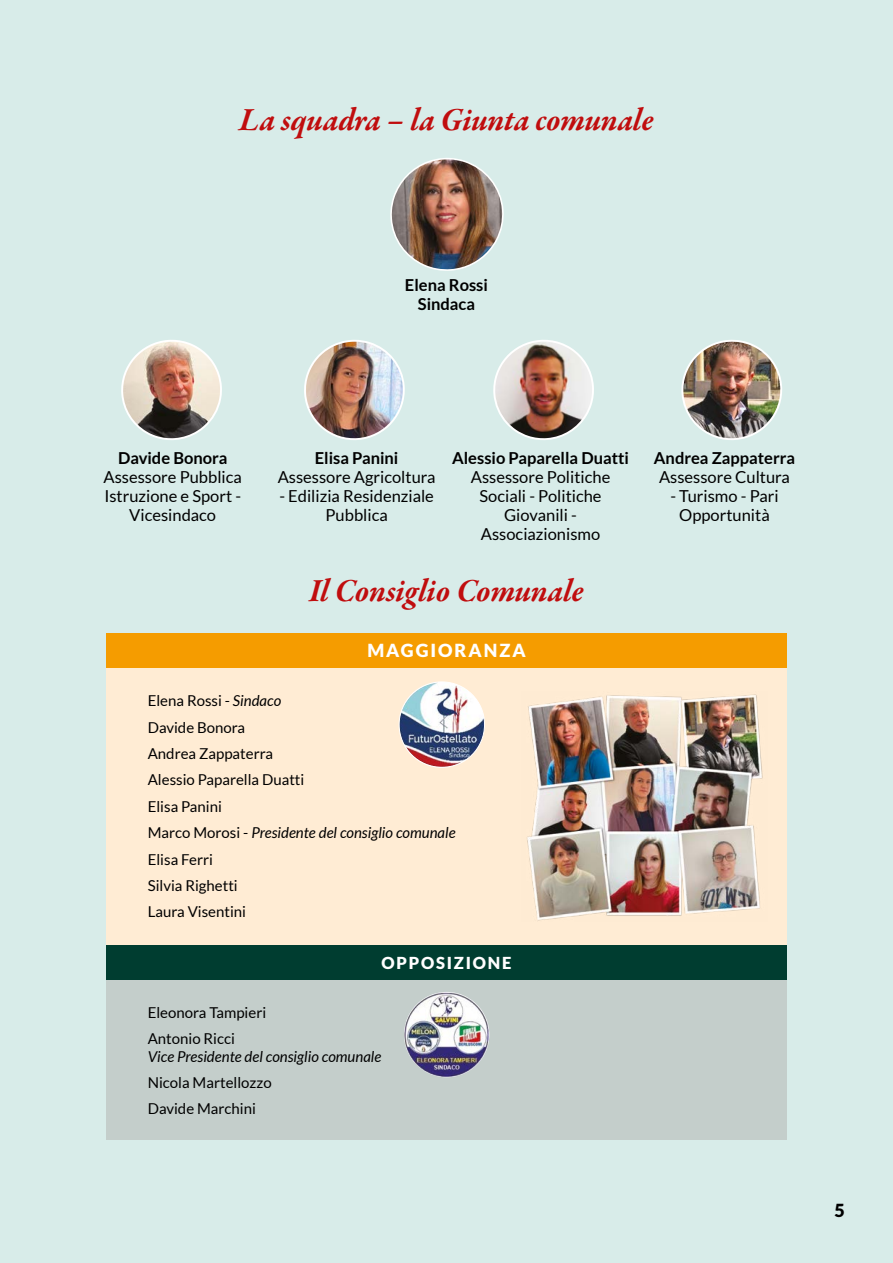
<style>
.page{position:relative;width:893px;height:1263px;background:#d8ece9}
.page>*{position:absolute;margin:0;border:0;box-sizing:border-box;transform-origin:0 0}
.t1{font:italic 700 33px "Garamond Premr Pro";letter-spacing:-.005em;color:#c00d0e;scale:.96 1}
.t2{font:900 18px "Lato";letter-spacing:.11em;color:#fff}
.t3{font:900 18px "Lato";color:#000}
.t4{font:16.5px/19px "Lato";color:#000;text-align:center}
.t5{font:700 16.5px/19px "Lato";color:#000;text-align:center}
.t6{font:900 16.5px "Lato";letter-spacing:.11em;color:#fff}
.t7{font:15px/26.4px "Lato";color:#000}
.t8{font:italic 15px "Lato";color:#000}
.s1{font-style:italic}
</style>
<div class="page">
<div style="left:106px;top:945px;width:681px;height:195px;background:#c4cecb"></div>
<div style="left:106px;top:634px;width:681px;height:328px;background:#ffecd4"></div>
<div style="left:106px;top:634px;width:681px;height:34px;background:#f59c00"></div>
<div style="left:106px;top:945px;width:681px;height:34px;background:#003d30"></div>
<img style="left:390px;top:158px;width:113px;height:113px">
<img style="left:493px;top:340px;width:101px;height:100px">
<img style="left:121px;top:340px;width:101px;height:100px">
<img style="left:304px;top:340px;width:101px;height:100px">
<img style="left:681px;top:340px;width:101px;height:100px">
<img style="left:527px;top:694px;width:236px;height:227px">
<img style="left:399px;top:682px;width:85px;height:85px;border-radius:43px">
<img style="left:404px;top:992px;width:85px;height:85px;border-radius:43px">
<h1 class="t1" style="left:239px;top:100px;width:433px">La squadra – la Giunta comunale</h1>
<p class="t5" style="left:405px;top:275px;width:84px">Elena Rossi<br>Sindaca</p>
<p class="t5" style="left:118px;top:448px;width:111px">Davide Bonora</p>
<p class="t4" style="left:104px;top:467px;width:140px">Assessore Pubblica<br>Istruzione e Sport -<br>Vicesindaco</p>
<p class="t5" style="left:315px;top:448px;width:85px">Elisa Panini</p>
<p class="t4" style="left:278px;top:467px;width:159px">Assessore Agricoltura</p>
<p class="t4" style="left:279px;top:487px;width:156px">- Edilizia Residenziale<br>Pubblica</p>
<p class="t5" style="left:452px;top:448px;width:178px">Alessio Paparella Duatti</p>
<p class="t4" style="left:471px;top:467px;width:141px">Assessore Politiche<br>Sociali - Politiche<br>Giovanili -<br>Associazionismo</p>
<h1 class="t1" style="left:309px;top:571px;width:288px">Il Consiglio Comunale</h1>
<p class="t2" style="left:367px;top:639px;width:160px">MAGGIORANZA</p>
<p class="t7" style="left:148px;top:687px;width:309px">Elena Rossi - <span class="s1">Sindaco<br></span>Davide Bonora<br>Andrea Zappaterra<br>Alessio Paparella Duatti<br>Elisa Panini<br>Marco Morosi - <span class="s1">Presidente del consiglio comunale<br></span>Elisa Ferri<br>Silvia Righetti<br>Laura Visentini</p>
<p class="t6" style="left:381px;top:953px;width:132px">OPPOSIZIONE</p>
<p class="t7" style="left:148px;top:999px;width:120px">Eleonora Tampieri<br>Antonio Ricci</p>
<p class="t8" style="left:148px;top:1048px;width:235px">Vice Presidente del consiglio comunale</p>
<p class="t7" style="left:148px;top:1069px;width:125px">Nicola Martellozzo<br>Davide Marchini</p>
<p class="t5" style="left:654px;top:448px;width:143px">Andrea Zappaterra</p>
<p class="t4" style="left:659px;top:467px;width:132px">Assessore Cultura</p>
<p class="t4" style="left:670px;top:487px;width:110px">- Turismo - Pari<br>Opportunità</p>
<p class="t3" style="left:835px;top:1200px;width:12px">5</p>
</div>
